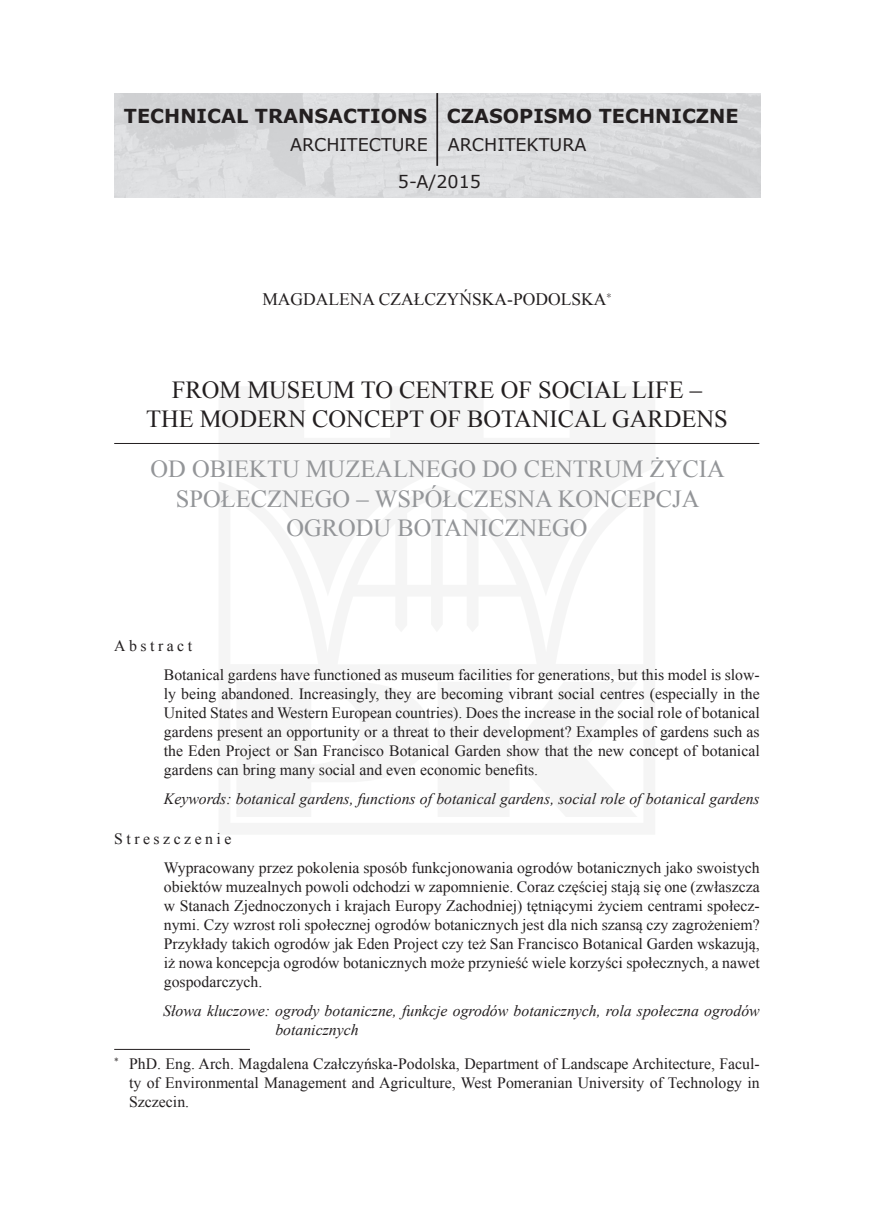
<style>
.page{position:relative;width:874px;height:1221px;background:#fff}
.page>*{position:absolute;margin:0;border:0;box-sizing:border-box;transform-origin:0 0}
.t1{font:24.5px/29.4px "Times New Roman";color:#939598;text-align:center}
.t2{font:24.5px/29.4px "Times New Roman";color:#231f20;text-align:center}
.t3{font:700 19.25px "Verdana";color:#231f20}
.t4{font:17.5px/37.3px "Verdana";color:#231f20}
.t5{font:17.5px "Times New Roman";color:#231f20}
.t6{font:15.75px/18.9px "Times New Roman";color:#231f20;text-align:justify}
.t7{font:italic 15.75px/18.9px "Times New Roman";color:#231f20}
</style>
<div class="page">
<hr style="left:114px;top:443px;width:645px;height:1px;background:#231f20">
<hr style="left:114px;top:1048px;width:136px;height:1px;background:#231f20">
<img style="left:114px;top:93px;width:645px;height:104px">
<hr style="left:436px;top:93px;width:2px;height:73px;background:#231f20">
<p class="t3" style="left:124px;top:102px;width:304px">TECHNICAL TRANSACTIONS</p>
<p class="t4" style="left:397px;top:126px;width:85px;text-indent:-108px">ARCHITECTURE<br>5-A/2015</p>
<p class="t3" style="left:446px;top:102px;width:293px">CZASOPISMO TECHNICZNE</p>
<p class="t4" style="left:447px;top:126px;width:140px">ARCHITEKTURA</p>
<p class="t5" style="left:262px;top:287px;width:350px">MAGDALENA CZAŁCZYŃSKA-PODOLSKA∗</p>
<h1 class="t2" style="left:146px;top:374px;width:583px">FROM MUSEUM TO CENTRE OF SOCIAL LIFE –<br>THE MODERN CONCEPT OF BOTANICAL GARDENS</h1>
<h1 class="t1" style="left:150px;top:454px;width:575px">OD OBIEKTU MUZEALNEGO DO CENTRUM ŻYCIA<br>SPOŁECZNEGO – WSPÓŁCZESNA KONCEPCJA<br>OGRODU BOTANICZNEGO</h1>
<p class="t6" style="left:164px;top:630px;width:597px;line-height:29.4px;text-indent:-50px">Abstract<br>Botanical gardens have functioned as museum facilities for generations, but this model is slow-</p>
<p class="t6" style="left:164px;top:684px;width:597px">ly being abandoned. Increasingly, they are becoming vibrant social centres (especially in the United States and Western European countries). Does the increase in the social role of botanical gardens present an opportunity or a threat to their development? Examples of gardens such as the Eden Project or San Francisco Botanical Garden show that the new concept of botanical gardens can bring many social and even economic benefits.</p>
<p class="t7" style="left:164px;top:789px;width:597px">Keywords: botanical gardens, functions of botanical gardens, social role of botanical gardens</p>
<p class="t6" style="left:164px;top:823px;width:597px;line-height:29.4px;text-indent:-50px">Streszczenie<br>Wypracowany przez pokolenia sposób funkcjonowania ogrodów botanicznych jako swoistych</p>
<p class="t6" style="left:164px;top:877px;width:597px">obiektów muzealnych powoli odchodzi w zapomnienie. Coraz częściej stają się one (zwłaszcza w Stanach Zjednoczonych i krajach Europy Zachodniej) tętniącymi życiem centrami społecz&shy;nymi. Czy wzrost roli społecznej ogrodów botanicznych jest dla nich szansą czy zagrożeniem?<br>Przykłady takich ogrodów jak Eden Project czy też San Francisco Botanical Garden wskazują, iż nowa koncepcja ogrodów botanicznych może przynieść wiele korzyści społecznych, a nawet gospodarczych.</p>
<p class="t7" style="left:275px;top:1001px;width:485px;text-indent:-112px">Słowa kluczowe: ogrody botaniczne, funkcje ogrodów botanicznych, rola społeczna ogrodów botanicznych</p>
<p class="t6" style="left:129px;top:1053px;width:631px;text-indent:-15px"><sup>*</sup> PhD. Eng. Arch. Magdalena Czałczyńska-Podolska, Department of Landscape Architecture, Facul&shy;ty of Environmental Management and Agriculture, West Pomeranian University of Technology in Szczecin.</p>
</div>
